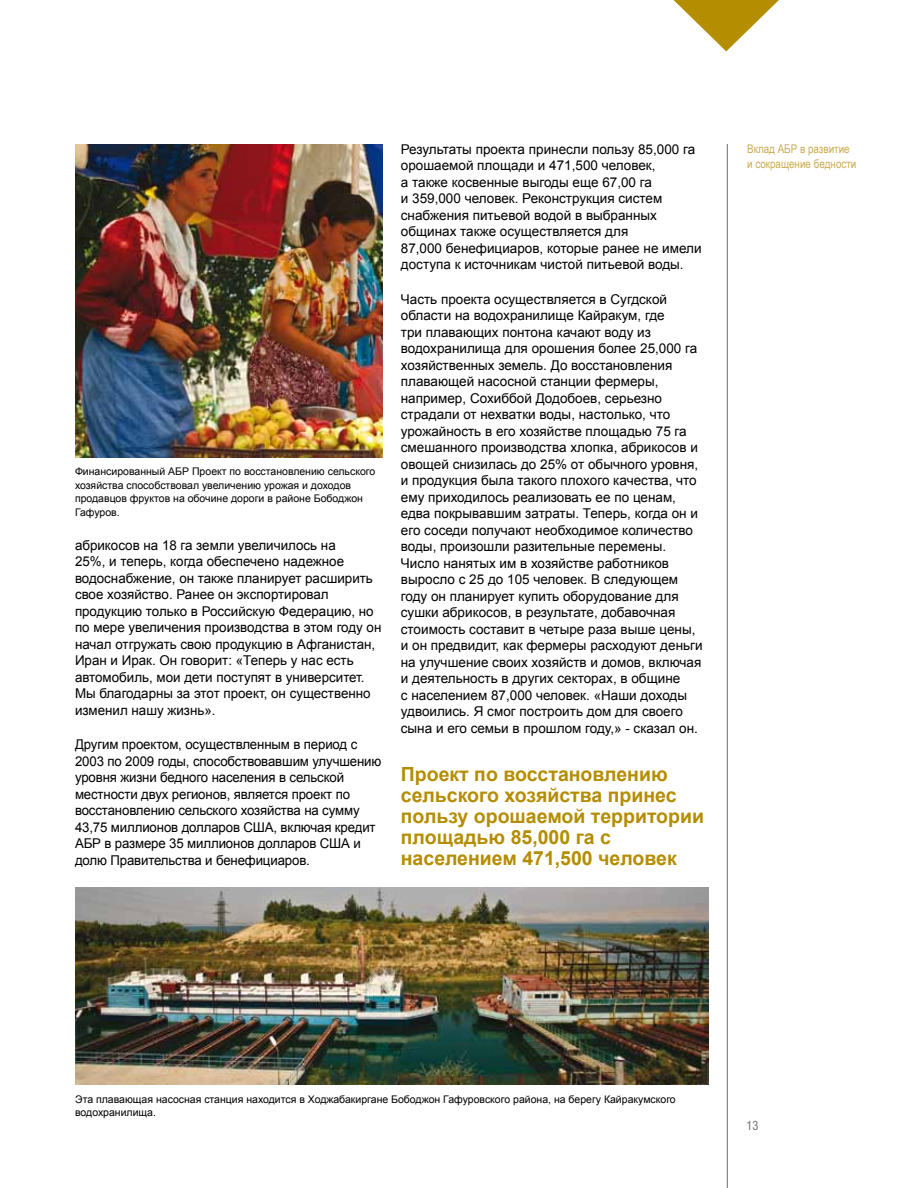
<style>
.page{position:relative;width:918px;height:1188px;background:#fff}
.page>*{position:absolute;margin:0;border:0;box-sizing:border-box;transform-origin:0 0}
.t1{font:700 19.5px/21px "Arial";color:#b48d00}
.t2{font:13.5px/16.5px "Arial";color:#000}
.t3{font:12px/15px "Arial Narrow";color:#ccac51}
.t4{font:condensed 12px "Swiss 721 BT";color:#707172}
.t5{font:10.5px/13.5px "Arial";color:#000}
</style>
<div class="page">
<hr style="left:727px;top:144px;width:1px;height:1044px;background:#707172">
<svg style="left:673px;top:0;width:106px;height:51px"></svg>
<img style="left:75px;top:144px;width:308px;height:314px">
<img style="left:75px;top:888px;width:634px;height:197px">
<p class="t5" style="left:75px;top:465px;width:302px">Финансированный АБР Проект по восстановлению сельского хозяйства способствовал увеличению урожая и доходов продавцов фруктов на обочине дороги в районе Бободжон Гафуров.</p>
<p class="t2" style="left:75px;top:537px;width:308px">абрикосов на 18 га земли увеличилось на<br>25%, и теперь, когда обеспечено надежное водоснабжение, он также планирует расширить свое хозяйство. Ранее он экспортировал продукцию только в Российскую Федерацию, но по мере увеличения производства в этом году он начал отгружать свою продукцию в Афганистан, Иран и Ирак. Он говорит: «Теперь у нас есть автомобиль, мои дети поступят в университет.<br>Мы благодарны за этот проект, он существенно изменил нашу жизнь».</p>
<p class="t2" style="left:75px;top:736px;width:308px">Другим проектом, осуществленным в период с 2003 по 2009 годы, способствовавшим улучшению уровня жизни бедного населения в сельской местности двух регионов, является проект по восстановлению сельского хозяйства на сумму 43,75 миллионов долларов США, включая кредит АБР в размере 35 миллионов долларов США и долю Правительства и бенефициаров.</p>
<p class="t2" style="left:401px;top:141px;width:302px">Результаты проекта принесли пользу 85,000 га орошаемой площади и 471,500 человек,<br>а также косвенные выгоды еще 67,00 га<br>и 359,000 человек. Реконструкция систем снабжения питьевой водой в выбранных общинах также осуществляется для<br>87,000 бенефициаров, которые ранее не имели доступа к источникам чистой питьевой воды.</p>
<p class="t2" style="left:401px;top:291px;width:303px">Часть проекта осуществляется в Сугдской области на водохранилище Кайракум, где<br>три плавающих понтона качают воду из водохранилища для орошения более 25,000 га хозяйственных земель. До восстановления плавающей насосной станции фермеры, например, Сохиббой Додобоев, серьезно страдали от нехватки воды, настолько, что урожайность в его хозяйстве площадью 75 га смешанного производства хлопка, абрикосов и овощей снизилась до 25% от обычного уровня, и продукция была такого плохого качества, что ему приходилось реализовать ее по ценам, едва покрывавшим затраты. Теперь, когда он и его соседи получают необходимое количество воды, произошли разительные перемены.<br>Число нанятых им в хозяйстве работников выросло с 25 до 105 человек. В следующем году он планирует купить оборудование для сушки абрикосов, в результате, добавочная стоимость составит в четыре раза выше цены, и он предвидит, как фермеры расходуют деньги на улучшение своих хозяйств и домов, включая и деятельность в других секторах, в общине<br>с населением 87,000 человек. «Наши доходы удвоились. Я смог построить дом для своего сына и его семьи в прошлом году,» - сказал он.</p>
<h1 class="t1" style="left:401px;top:764px;width:305px">Проект по восстановлению сельского хозяйства принес пользу орошаемой территории площадью 85,000 га с населением 471,500 человек</h1>
<p class="t3" style="left:747px;top:141px;width:111px">Вклад АБР в развитие и сокращение бедности</p>
<p class="t5" style="left:75px;top:1092px;width:602px">Эта плавающая насосная станция находится в Ходжабакиргане Бободжон Гафуровского района, на берегу Кайракумского водохранилища.</p>
<p class="t4" style="left:746px;top:1118px;width:13px">13</p>
</div>
